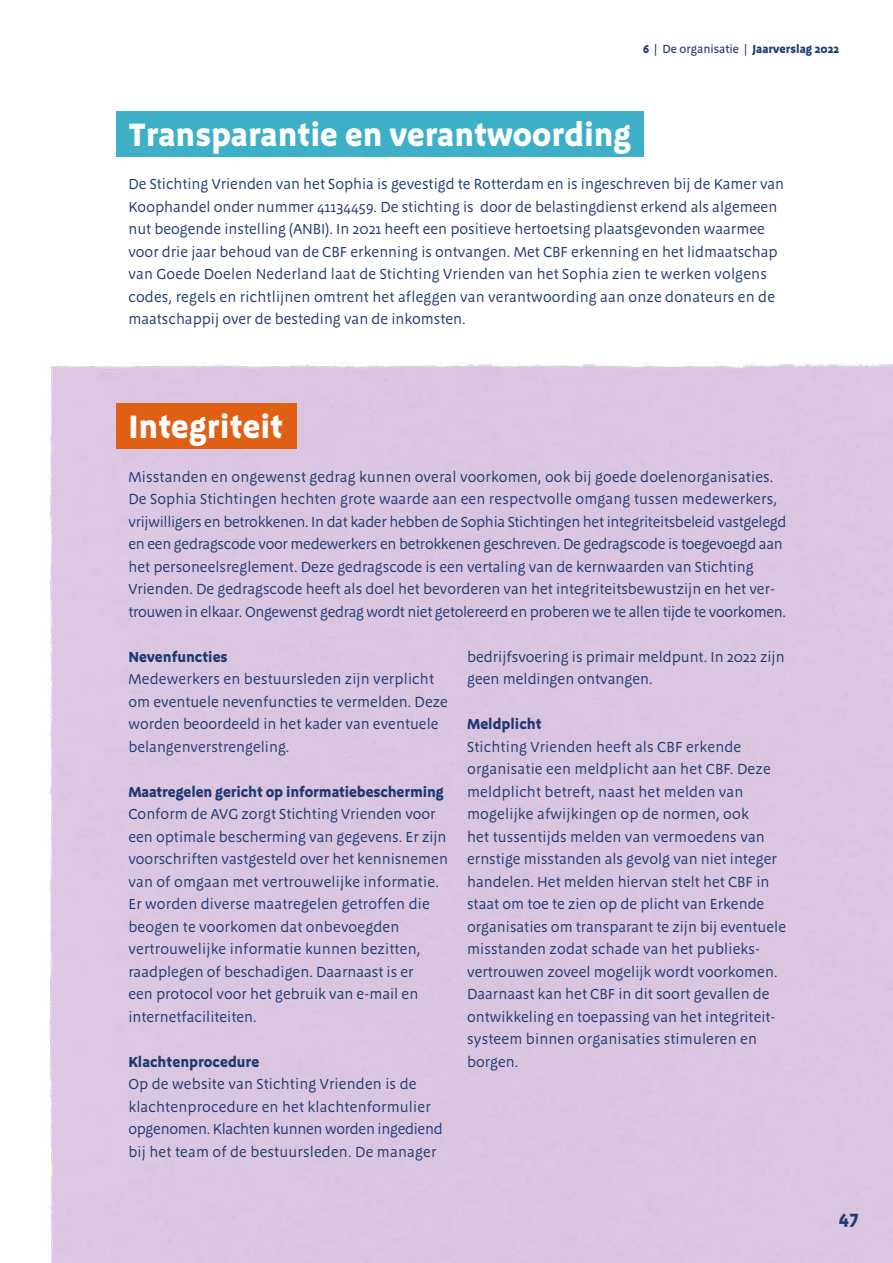
<style>
.page{position:relative;width:893px;height:1263px;background:#fff}
.page>*{position:absolute;margin:0;border:0;box-sizing:border-box;transform-origin:0 0}
.t1{font:700 33.45px "Megano OT";color:#fff}
.t2{font:700 19.5px "Megano OT";color:#203a71}
.t3{font:15px/22.5px "Megano OT";color:#203a71}
.t4{font:700 15px "Megano OT";letter-spacing:-.01em;color:#203a71}
.t5{font:700 12px "Megano OT";color:#203a71}
.s1{font-weight:500}
</style>
<div class="page">
<div style="left:47px;top:362px;width:846px;height:901px;background:#dac6e1"></div>
<div style="left:116px;top:111px;width:527px;height:46px;background:#3db0c8"></div>
<div style="left:116px;top:403px;width:180px;height:46px;background:#df6015"></div>
<p class="t5" style="left:643px;top:42px;width:197px">6 <span class="s1">| De organisatie |</span> Jaarverslag 2022</p>
<h1 class="t1" style="left:128px;top:115px;width:505px">Transparantie en verantwoording</h1>
<p class="t3" style="left:128px;top:173px;width:657px">De Stichting Vrienden van het Sophia is gevestigd te Rotterdam en is ingeschreven bij de Kamer van Koophandel onder nummer 41134459. De stichting is door de belastingdienst erkend als algemeen nut beogende instelling (ANBI). In 2021 heeft een positieve hertoetsing plaatsgevonden waarmee voor drie jaar behoud van de CBF erkenning is ontvangen. Met CBF erkenning en het lidmaatschap van Goede Doelen Nederland laat de Stichting Vrienden van het Sophia zien te werken volgens codes, regels en richtlijnen omtrent het afleggen van verantwoording aan onze donateurs en de maatschappij over de besteding van de inkomsten.</p>
<h1 class="t1" style="left:128px;top:407px;width:156px">Integriteit</h1>
<p class="t3" style="left:128px;top:465px;width:659px">Misstanden en ongewenst gedrag kunnen overal voorkomen, ook bij goede doelenorganisaties.<br>De Sophia Stichtingen hechten grote waarde aan een respectvolle omgang tussen medewerkers, vrijwilligers en betrokkenen. In dat kader hebben de Sophia Stichtingen het integriteitsbeleid vastgelegd en een gedragscode voor medewerkers en betrokkenen geschreven. De gedragscode is toegevoegd aan het personeelsreglement. Deze gedragscode is een vertaling van de kernwaarden van Stichting Vrienden. De gedragscode heeft als doel het bevorderen van het integriteitsbewustzijn en het ver-- trouwen in elkaar. Ongewenst gedrag wordt niet getolereerd en proberen we te allen tijde te voorkomen.</p>
<p class="t4" style="left:128px;top:648px;width:101px">Nevenfuncties</p>
<p class="t3" style="left:128px;top:668px;width:321px">Medewerkers en bestuursleden zijn verplicht om eventuele nevenfuncties te vermelden. Deze worden beoordeeld in het kader van eventuele belangenverstrengeling.</p>
<p class="t4" style="left:128px;top:783px;width:317px">Maatregelen gericht op informatiebescherming</p>
<p class="t3" style="left:128px;top:803px;width:321px">Conform de AVG zorgt Stichting Vrienden voor een optimale bescherming van gegevens. Er zijn voorschriften vastgesteld over het kennisnemen van of omgaan met vertrouwelijke informatie.<br>Er worden diverse maatregelen getroffen die beogen te voorkomen dat onbevoegden vertrouwelijke informatie kunnen bezitten, raadplegen of beschadigen. Daarnaast is er<br>een protocol voor het gebruik van e-mail en internetfaciliteiten.</p>
<p class="t4" style="left:128px;top:1053px;width:132px">Klachtenprocedure</p>
<p class="t3" style="left:128px;top:1073px;width:316px">Op de website van Stichting Vrienden is de klachtenprocedure en het klachtenformulier opgenomen. Klachten kunnen worden ingediend bij het team of de bestuursleden. De manager</p>
<p class="t3" style="left:467px;top:645px;width:319px">bedrijfsvoering is primair meldpunt. In 2022 zijn geen meldingen ontvangen.</p>
<p class="t4" style="left:467px;top:715px;width:76px">Meldplicht</p>
<p class="t3" style="left:467px;top:735px;width:321px">Stichting Vrienden heeft als CBF erkende organisatie een meldplicht aan het CBF. Deze meldplicht betreft, naast het melden van mogelijke afwijkingen op de normen, ook<br>het tussentijds melden van vermoedens van ernstige misstanden als gevolg van niet integer handelen. Het melden hiervan stelt het CBF in staat om toe te zien op de plicht van Erkende organisaties om transparant te zijn bij eventuele misstanden zodat schade van het publieks&shy;vertrouwen zoveel mogelijk wordt voorkomen.<br>Daarnaast kan het CBF in dit soort gevallen de ontwikkeling en toepassing van het integriteit&shy;systeem binnen organisaties stimuleren en borgen.</p>
<h2 class="t2" style="left:839px;top:1206px;width:21px">47</h2>
</div>
